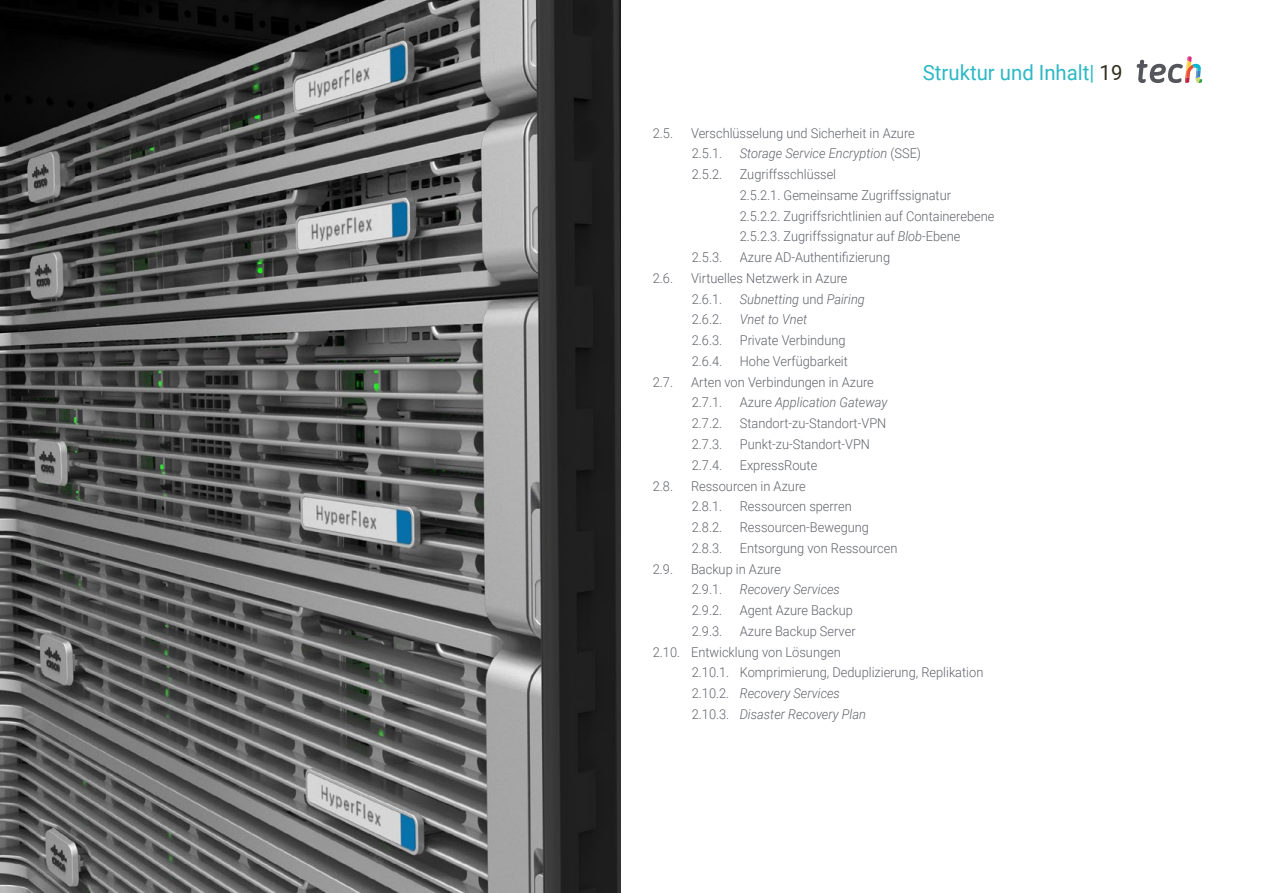
<style>
.page{position:relative;width:1263px;height:893px;background:#fff}
.page>*{position:absolute;margin:0;border:0;box-sizing:border-box;transform-origin:0 0}
.t1{font:21px "Roboto";color:#2db8c5}
.t2{font:300 13.5px/20.7px "Roboto";color:#61646a;scale:.95 1}
.t3{font:italic 300 13.5px "Roboto";color:#61646a;scale:.95 1}
.s1{color:#312e20}
.s2{font-style:normal}
.s3{font-style:italic}
</style>
<div class="page">
<svg style="left:1137px;top:56px;width:65px;height:27px"></svg>
<img style="left:0;top:0;width:621px;height:893px">
<h1 class="t1" style="left:923px;top:57px;width:201px">Struktur und Inhalt| <span class="s1">19</span></h1>
<p class="t2" style="left:653px;top:122px;width:23px">2.5.</p>
<p class="t2" style="left:691px;top:122px;width:237px">Verschlüsselung und Sicherheit in Azure<br>2.5.1.</p>
<p class="t3" style="left:740px;top:144px;width:192px">Storage Service Encryption <span class="s2">(SSE)</span></p>
<p class="t2" style="left:692px;top:164px;width:34px">2.5.2.</p>
<p class="t2" style="left:740px;top:164px;width:270px">Zugriffsschlüssel<br>2.5.2.1. Gemeinsame Zugriffssignatur 2.5.2.2. Zugriffsrichtlinien auf Containerebene 2.5.2.3. Zugriffssignatur auf <span class="s3">Blob</span>-Ebene</p>
<p class="t2" style="left:692px;top:247px;width:34px">2.5.3.</p>
<p class="t2" style="left:740px;top:247px;width:160px">Azure AD-Authentifizierung</p>
<p class="t2" style="left:653px;top:267px;width:23px">2.6.</p>
<p class="t2" style="left:691px;top:267px;width:166px">Virtuelles Netzwerk in Azure<br>2.6.1.</p>
<p class="t3" style="left:740px;top:289px;width:133px">Subnetting <span class="s2">und</span> Pairing</p>
<p class="t2" style="left:692px;top:309px;width:34px">2.6.2.</p>
<p class="t3" style="left:740px;top:310px;width:73px">Vnet to Vnet</p>
<p class="t2" style="left:692px;top:330px;width:34px">2.6.3.</p>
<p class="t2" style="left:740px;top:330px;width:113px">Private Verbindung</p>
<p class="t2" style="left:692px;top:350px;width:34px">2.6.4.</p>
<p class="t2" style="left:740px;top:350px;width:115px">Hohe Verfügbarkeit</p>
<p class="t2" style="left:653px;top:371px;width:23px">2.7.</p>
<p class="t2" style="left:691px;top:371px;width:194px">Arten von Verbindungen in Azure<br>2.7.1.</p>
<p class="t3" style="left:740px;top:393px;width:157px"><span class="s2">Azure</span> Application Gateway</p>
<p class="t2" style="left:692px;top:413px;width:34px">2.7.2.</p>
<p class="t2" style="left:740px;top:413px;width:156px">Standort-zu-Standort-VPN</p>
<p class="t2" style="left:692px;top:433px;width:34px">2.7.3.</p>
<p class="t2" style="left:740px;top:433px;width:139px">Punkt-zu-Standort-VPN</p>
<p class="t2" style="left:692px;top:454px;width:34px">2.7.4.</p>
<p class="t2" style="left:740px;top:454px;width:83px">ExpressRoute</p>
<p class="t2" style="left:653px;top:475px;width:23px">2.8.</p>
<p class="t2" style="left:691px;top:475px;width:122px">Ressourcen in Azure<br>2.8.1.</p>
<p class="t2" style="left:740px;top:496px;width:119px">Ressourcen sperren</p>
<p class="t2" style="left:692px;top:516px;width:34px">2.8.2.</p>
<p class="t2" style="left:740px;top:516px;width:138px">Ressourcen-Bewegung</p>
<p class="t2" style="left:692px;top:537px;width:34px">2.8.3.</p>
<p class="t2" style="left:740px;top:537px;width:167px">Entsorgung von Ressourcen</p>
<p class="t2" style="left:653px;top:558px;width:23px">2.9.</p>
<p class="t2" style="left:691px;top:558px;width:96px">Backup in Azure<br>2.9.1.</p>
<p class="t3" style="left:740px;top:580px;width:107px">Recovery Services</p>
<p class="t2" style="left:692px;top:599px;width:34px">2.9.2.</p>
<p class="t2" style="left:740px;top:599px;width:121px">Agent Azure Backup</p>
<p class="t2" style="left:692px;top:620px;width:34px">2.9.3.</p>
<p class="t2" style="left:653px;top:620px;width:215px;text-indent:87px">Azure Backup Server<br>2.10. Entwicklung von Lösungen</p>
<p class="t2" style="left:692px;top:662px;width:308px">2.10.1. Komprimierung, Deduplizierung, Replikation<br>2.10.2. <span class="s3">Recovery Services<br></span>2.10.3. <span class="s3">Disaster Recovery Plan</span></p>
</div>
